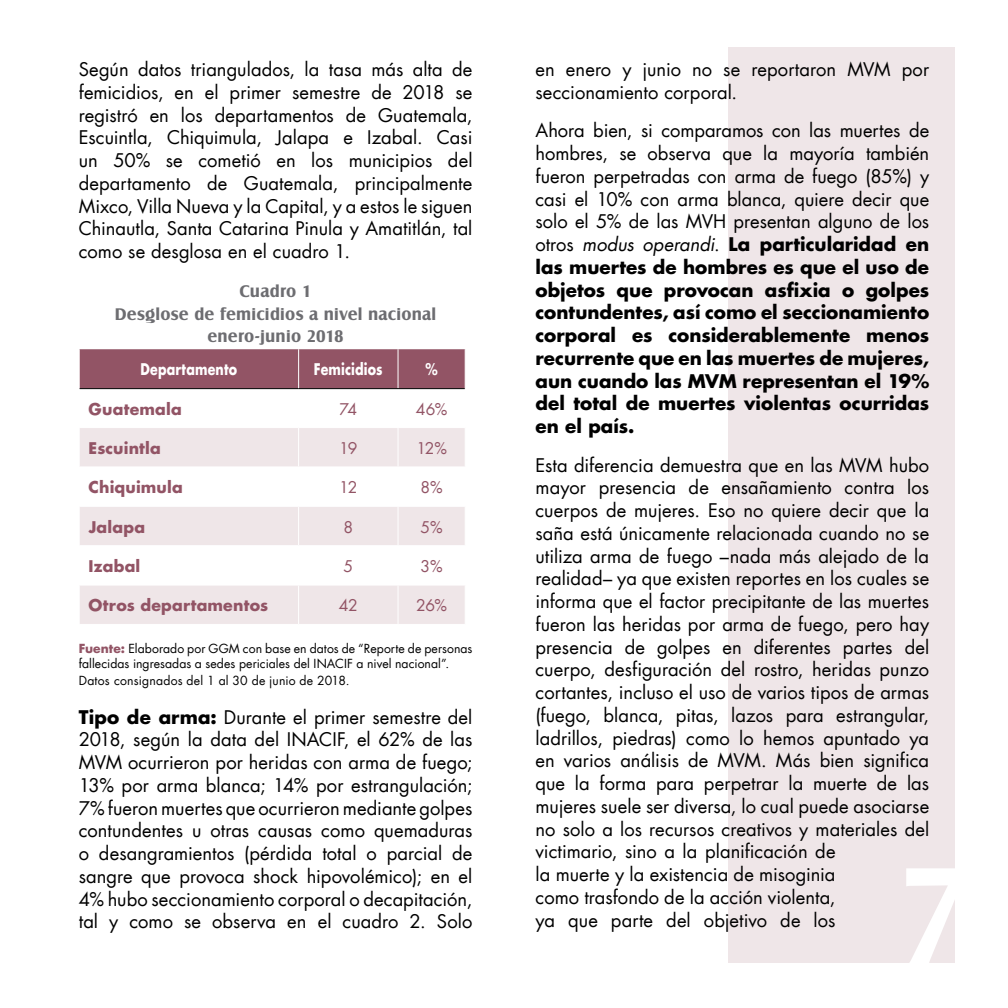
<style>
.page{position:relative;width:1008px;height:1008px;background:#fff}
.page>*{position:absolute;margin:0;border:0;box-sizing:border-box;transform-origin:0 0}
.t1{font:700 143.5px "Castle T";color:#fff;scale:.95 1}
.t2{font:18.38px/22.8px "Futura LT";letter-spacing:.005em;color:#000;text-align:justify}
.t3{font:700 18.38px/22.8px "Futura LT";letter-spacing:.005em;color:#000;text-align:justify}
.t4{font:700 17.5px/22.8px "Castle T";letter-spacing:.01em;color:#6d6d71;text-align:center}
.t5{font:700 15.75px "Futura LT";letter-spacing:.01em;color:#925465}
.t6{font:15.75px "Futura LT";letter-spacing:-.075em;color:#925465}
.t7{font:700 15.75px "Futura LT";letter-spacing:.01em;color:#fff;scale:.8 1}
.t8{font:12.25px/14.7px "Futura LT";letter-spacing:.005em;color:#000}
.s1{font-weight:700;color:#925465}
.s2{font-weight:700}
.s3{font-weight:400}
.s4{font-weight:400;font-style:italic}
</style>
<div class="page">
<div style="left:728px;top:47px;width:226px;height:915px;background:#efe6e8"></div>
<div style="left:80px;top:349px;width:385px;height:39px;background:#925465"></div>
<svg style="left:80px;top:389px;width:385px;height:1px"></svg>
<svg style="left:80px;top:428px;width:385px;height:196px;fill:#efe6e8"></svg>
<hr style="left:298px;top:389px;width:1px;height:38px;background:#fff">
<hr style="left:398px;top:389px;width:1px;height:38px;background:#fff">
<hr style="left:298px;top:428px;width:1px;height:39px;background:#fff">
<hr style="left:398px;top:428px;width:1px;height:39px;background:#fff">
<hr style="left:79px;top:467px;width:220px;height:1px;background:#fff">
<hr style="left:299px;top:467px;width:99px;height:1px;background:#fff">
<hr style="left:298px;top:467px;width:1px;height:39px;background:#fff">
<hr style="left:398px;top:467px;width:68px;height:1px;background:#fff">
<hr style="left:398px;top:467px;width:1px;height:39px;background:#fff">
<hr style="left:79px;top:506px;width:220px;height:1px;background:#fff">
<hr style="left:299px;top:506px;width:99px;height:1px;background:#fff">
<hr style="left:298px;top:507px;width:1px;height:38px;background:#fff">
<hr style="left:398px;top:506px;width:68px;height:1px;background:#fff">
<hr style="left:398px;top:507px;width:1px;height:38px;background:#fff">
<hr style="left:79px;top:545px;width:220px;height:1px;background:#fff">
<hr style="left:299px;top:545px;width:99px;height:1px;background:#fff">
<hr style="left:298px;top:546px;width:1px;height:39px;background:#fff">
<hr style="left:398px;top:545px;width:68px;height:1px;background:#fff">
<hr style="left:398px;top:546px;width:1px;height:39px;background:#fff">
<hr style="left:79px;top:585px;width:220px;height:1px;background:#fff">
<hr style="left:299px;top:585px;width:99px;height:1px;background:#fff">
<hr style="left:298px;top:586px;width:1px;height:38px;background:#fff">
<hr style="left:398px;top:585px;width:68px;height:1px;background:#fff">
<hr style="left:398px;top:586px;width:1px;height:38px;background:#fff">
<hr style="left:298px;top:349px;width:1px;height:39px;background:#fff">
<hr style="left:398px;top:349px;width:1px;height:39px;background:#fff">
<hr style="left:80px;top:388px;width:219px;height:1px;background:#000">
<hr style="left:299px;top:388px;width:99px;height:1px;background:#000">
<hr style="left:398px;top:388px;width:67px;height:1px;background:#000">
<p class="t2" style="left:79px;top:58px;width:395px">Según datos triangulados, la tasa más alta de femicidios, en el primer semestre de 2018 se registró en los departamentos de Guatemala, Escuintla, Chiquimula, Jalapa e Izabal. Casi un 50% se cometió en los municipios del departamento de Guatemala, principalmente Mixco, Villa Nueva y la Capital, y a estos le siguen Chinautla, Santa Catarina Pinula y Amatitlán, tal como se desglosa en el cuadro 1.</p>
<p class="t4" style="left:115px;top:279px;width:323px">Cuadro 1<br>Desglose de femicidios a nivel nacional enero-junio 2018</p>
<p class="t7" style="left:141px;top:359px;width:122px">Departamento</p>
<p class="t7" style="left:314px;top:359px;width:87px">Femicidios</p>
<p class="t7" style="left:425px;top:359px;width:17px">%</p>
<p class="t5" style="left:89px;top:398px;width:95px">Guatemala</p>
<p class="t6" style="left:340px;top:399px;width:19px">74</p>
<p class="t6" style="left:416px;top:399px;width:33px">46%</p>
<p class="t5" style="left:89px;top:437px;width:74px">Escuintla</p>
<p class="t6" style="left:339px;top:438px;width:20px">19</p>
<p class="t6" style="left:416px;top:438px;width:32px">12%</p>
<p class="t5" style="left:89px;top:477px;width:96px">Chiquimula</p>
<p class="t6" style="left:339px;top:477px;width:20px">12</p>
<p class="t6" style="left:421px;top:477px;width:24px">8%</p>
<p class="t5" style="left:89px;top:516px;width:58px">Jalapa</p>
<p class="t6" style="left:344px;top:517px;width:11px">8</p>
<p class="t6" style="left:421px;top:517px;width:24px">5%</p>
<p class="t5" style="left:89px;top:556px;width:53px">Izabal</p>
<p class="t6" style="left:343px;top:556px;width:11px">5</p>
<p class="t6" style="left:421px;top:556px;width:24px">3%</p>
<p class="t5" style="left:89px;top:595px;width:181px">Otros departamentos</p>
<p class="t6" style="left:339px;top:595px;width:21px">42</p>
<p class="t6" style="left:416px;top:595px;width:32px">26%</p>
<p class="t8" style="left:79px;top:641px;width:395px"><span class="s1">Fuente:</span> Elaborado por GGM con base en datos de “Reporte de personas fallecidas ingresadas a sedes periciales del INACIF a nivel nacional”.</p>
<p class="t8" style="left:79px;top:673px;width:272px">Datos consignados del 1 al 30 de junio de 2018.</p>
<p class="t2" style="left:79px;top:706px;width:395px"><span class="s2">Tipo de arma:</span> Durante el primer semestre del 2018, según la data del INACIF, el 62% de las MVM ocurrieron por heridas con arma de fuego; 13% por arma blanca; 14% por estrangulación; 7% fueron muertes que ocurrieron mediante golpes contundentes u otras causas como quemaduras o desangramientos (pérdida total o parcial de sangre que provoca shock hipovolémico); en el 4% hubo seccionamiento corporal o decapitación, tal y como se observa en el cuadro 2. Solo</p>
<p class="t2" style="left:535px;top:58px;width:395px">en enero y junio no se reportaron MVM por seccionamiento corporal.</p>
<p class="t3" style="left:535px;top:119px;width:395px"><span class="s3">Ahora bien, si comparamos con las muertes de hombres, se observa que la mayoría también fueron perpetradas con arma de fuego (85%) y casi el 10% con arma blanca, quiere decir que solo el 5% de las MVH presentan alguno de los otros</span> <span class="s4">modus operandi</span><span class="s3">.</span> La particularidad en las muertes de hombres es que el uso de objetos que provocan asfixia o golpes contundentes, así como el seccionamiento corporal es considerablemente menos recurrente que en las muertes de mujeres, aun cuando las MVM representan el 19% del total de muertes violentas ocurridas en el país.</p>
<p class="t2" style="left:535px;top:454px;width:395px;text-align:left">Esta diferencia demuestra que en las MVM hubo mayor presencia de ensañamiento contra los cuerpos de mujeres. Eso no quiere decir que la saña está únicamente relacionada cuando no se utiliza arma de fuego –nada más alejado de la realidad– ya que existen reportes en los cuales se informa que el factor precipitante de las muertes fueron las heridas por arma de fuego, pero hay presencia de golpes en diferentes partes del cuerpo, desfiguración del rostro, heridas punzo cortantes, incluso el uso de varios tipos de armas (fuego, blanca, pitas, lazos para estrangular, ladrillos, piedras) como lo hemos apuntado ya en varios análisis de MVM. Más bien significa que la forma para perpetrar la muerte de las mujeres suele ser diversa, lo cual puede asociarse no solo a los recursos creativos y materiales del victimario, sino a la planificación de<br>la muerte y la existencia de misoginia<br>como trasfondo de la acción violenta,<br>ya que parte del objetivo de los</p>
<h1 class="t1" style="left:897px;top:834px;width:80px">7</h1>
</div>
